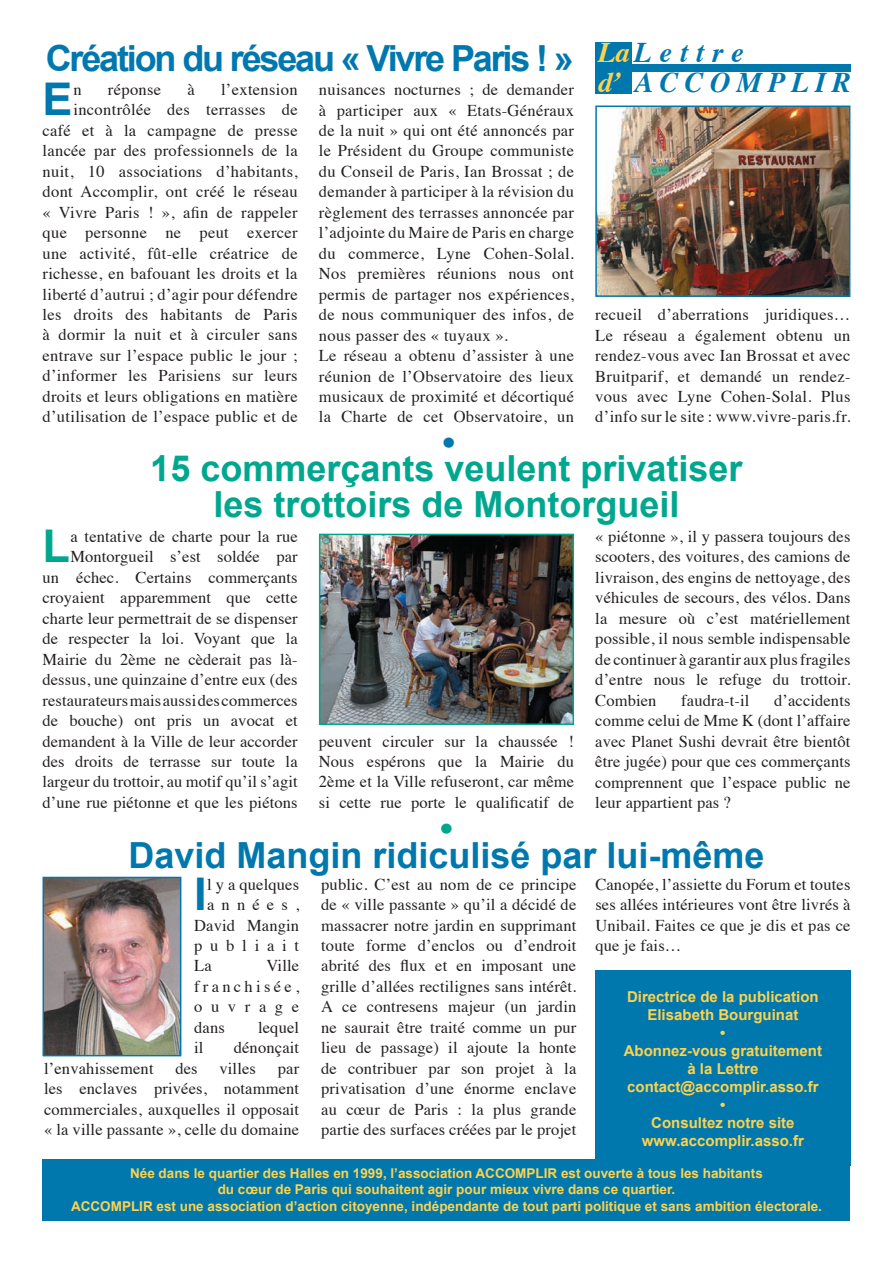
<style>
.page{position:relative;width:893px;height:1263px;background:#fff}
.page>*{position:absolute;margin:0;border:0;box-sizing:border-box;transform-origin:0 0}
.t1{font:700 45px "Arial";color:#0078ae}
.t2{font:700 45px "Arial";color:#00a78f}
.t3{font:700 36px/36px "Arial";color:#00a78f;text-align:center}
.t4{font:700 36px "Arial";color:#0078ae}
.t5{font:700 36px "Arial";letter-spacing:-.06em;color:#0078ae}
.t6{font:italic 700 28.5px/29.2px "Times";letter-spacing:.215em;color:#0078ae}
.t7{font:16.5px/20.4px "Times";letter-spacing:.02em;color:#231f20;text-align:justify}
.t8{font:16.5px "Times";letter-spacing:.47em;color:#231f20}
.t9{font:700 15px/18px "Arial";color:#fed24c;text-align:center}
.t10{font:700 13.5px/16.2px "Arial";color:#fed24c;text-align:center}
.s1{color:#fed24c}
</style>
<div class="page">
<div style="left:595px;top:971px;width:255px;height:195px;background:#0078ae"></div>
<div style="left:43px;top:1158px;width:807px;height:62px;background:#0078ae"></div>
<div style="left:595px;top:43px;width:37px;height:51px;background:#0078ae"></div>
<div style="left:595px;top:64px;width:255px;height:7px;background:#0078ae"></div>
<img style="left:46px;top:880px;width:132px;height:173px">
<div style="left:43px;top:877px;width:138px;height:179px;border:2px solid #0078ae"></div>
<img style="left:598px;top:109px;width:249px;height:185px">
<div style="left:595px;top:106px;width:255px;height:191px;border:2px solid #0078ae"></div>
<img style="left:322px;top:537px;width:249px;height:185px">
<div style="left:319px;top:534px;width:255px;height:191px;border:2px solid #00a78f"></div>
<h3 class="t6" style="left:598px;top:36px;width:255px"><span class="s1">La</span>Lettre<br><span class="s1">d’</span> ACCOMPLIR</h3>
<h2 class="t5" style="left:46px;top:35px;width:530px">Création du réseau « Vivre Paris ! »</h2>
<h1 class="t1" style="left:43px;top:70px;width:32px">E</h1>
<p class="t7" style="left:73px;top:78px;width:10px">n</p>
<p class="t7" style="left:108px;top:78px;width:55px">réponse</p>
<p class="t7" style="left:187px;top:78px;width:9px">à</p>
<p class="t7" style="left:43px;top:78px;width:257px;text-align:right">l’extension<br>incontrôlée des terrasses de café et à la campagne de presse lancée par des professionnels de la nuit, 10 associations d’habitants, dont Accomplir, ont créé le réseau « Vivre Paris ! », afin de rappeler que personne ne peut exercer une activité, fût-elle créatrice de richesse, en bafouant les droits et la liberté d’autrui ; d’agir pour défendre les droits des habitants de Paris à dormir la nuit et à circuler sans entrave sur l’espace public le jour ; d’informer les Parisiens sur leurs droits et leurs obligations en matière d’utilisation de l’espace public et de</p>
<p class="t7" style="left:319px;top:78px;width:257px;text-align:left">nuisances nocturnes ; de demander à participer aux « Etats-Généraux de la nuit » qui ont été annoncés par le Président du Groupe communiste du Conseil de Paris, Ian Brossat ; de demander à participer à la révision du règlement des terrasses annoncée par l’adjointe du Maire de Paris en charge du commerce, Lyne Cohen-Solal.<br>Nos premières réunions nous ont permis de partager nos expériences, de nous communiquer des infos, de nous passer des « tuyaux ».<br>Le réseau a obtenu d’assister à une réunion de l’Observatoire des lieux musicaux de proximité et décortiqué la Charte de cet Observatoire, un</p>
<p class="t7" style="left:595px;top:303px;width:257px">recueil d’aberrations juridiques… Le réseau a également obtenu un rendez-vous avec Ian Brossat et avec Bruitparif, et demandé un rendez&shy;vous avec Lyne Cohen-Solal. Plus d’info sur le site : www.vivre-paris.fr.</p>
<h2 class="t3" style="left:150px;top:451px;width:594px">15 commerçants veulent privatiser les trottoirs de Montorgueil</h2>
<h2 class="t4" style="left:442px;top:419px;width:14px">•</h2>
<h1 class="t2" style="left:43px;top:517px;width:29px">L</h1>
<p class="t7" style="left:43px;top:525px;width:257px;text-align:right">a tentative de charte pour la rue Montorgueil s’est soldée par<br>un échec. Certains commerçants croyaient apparemment que cette charte leur permettrait de se dispenser de respecter la loi. Voyant que la Mairie du 2ème ne cèderait pas là&shy;dessus, une quinzaine d’entre eux (des restaurateurs mais aussi des commerces de bouche) ont pris un avocat et demandent à la Ville de leur accorder des droits de terrasse sur toute la largeur du trottoir, au motif qu’il s’agit d’une rue piétonne et que les piétons</p>
<p class="t7" style="left:319px;top:729px;width:257px">peuvent circuler sur la chaussée !<br>Nous espérons que la Mairie du 2ème et la Ville refuseront, car même si cette rue porte le qualificatif de</p>
<h2 class="t3" style="left:440px;top:811px;width:14px">•</h2>
<p class="t7" style="left:595px;top:525px;width:257px">« piétonne », il y passera toujours des scooters, des voitures, des camions de livraison, des engins de nettoyage, des véhicules de secours, des vélos. Dans la mesure où c’est matériellement possible, il nous semble indispensable de continuer à garantir aux plus fragiles d’entre nous le refuge du trottoir.<br>Combien</p>
<p class="t7" style="left:681px;top:688px;width:70px">faudra-t-il</p>
<p class="t7" style="left:595px;top:688px;width:257px;text-indent:179px">d’accidents comme celui de Mme K (dont l’affaire avec Planet Sushi devrait être bientôt être jugée) pour que ces commerçants comprennent que l’espace public ne leur appartient pas ?</p>
<h2 class="t4" style="left:128px;top:831px;width:638px">David Mangin ridiculisé par lui-même</h2>
<h1 class="t1" style="left:194px;top:865px;width:14px">I</h1>
<p class="t7" style="left:207px;top:872px;width:94px">l y a quelques</p>
<p class="t7" style="left:321px;top:872px;width:257px">public. C’est au nom de ce principe de « ville passante » qu’il a décidé de massacrer notre jardin en supprimant toute forme d’enclos ou d’endroit abrité des flux et en imposant une grille d’allées rectilignes sans intérêt.<br>A ce contresens majeur (un jardin ne saurait être traité comme un pur lieu de passage) il ajoute la honte de contribuer par son projet à la privatisation d’une énorme enclave au cœur de Paris : la plus grande partie des surfaces créées par le projet</p>
<p class="t7" style="left:595px;top:872px;width:257px">Canopée, l’assiette du Forum et toutes ses allées intérieures vont être livrés à Unibail. Faites ce que je dis et pas ce que je fais…</p>
<p class="t7" style="left:207px;top:893px;width:93px">années,</p>
<p class="t7" style="left:194px;top:913px;width:106px">David Mangin</p>
<p class="t8" style="left:194px;top:930px;width:106px">publiait</p>
<p class="t7" style="left:194px;top:954px;width:19px">La</p>
<p class="t7" style="left:194px;top:954px;width:107px;text-indent:72px">Ville franchisée, ouvrage dans</p>
<p class="t9" style="left:624px;top:988px;width:200px">Directrice de la publication<br>Elisabeth Bourguinat<br>•<br>Abonnez-vous gratuitement à la Lettre contact@accomplir.asso.fr •<br>Consultez notre site www.accomplir.asso.fr</p>
<p class="t10" style="left:71px;top:1166px;width:752px">Née dans le quartier des Halles en 1999, l’association ACCOMPLIR est ouverte à tous les habitants<br>du cœur de Paris qui souhaitent agir pour mieux vivre dans ce quartier.<br>ACCOMPLIR est une association d’action citoyenne, indépendante de tout parti politique et sans ambition électorale.</p>
<p class="t7" style="left:258px;top:1016px;width:43px">lequel</p>
<p class="t7" style="left:194px;top:1036px;width:11px">il</p>
<p class="t7" style="left:234px;top:1036px;width:67px">dénonçait</p>
<p class="t7" style="left:44px;top:1057px;width:111px">l’envahissement</p>
<p class="t7" style="left:175px;top:1057px;width:24px">des</p>
<p class="t7" style="left:219px;top:1057px;width:38px">villes</p>
<p class="t7" style="left:44px;top:1057px;width:257px;text-indent:234px">par les enclaves privées, notamment commerciales, auxquelles il opposait « la ville passante », celle du domaine</p>
</div>
